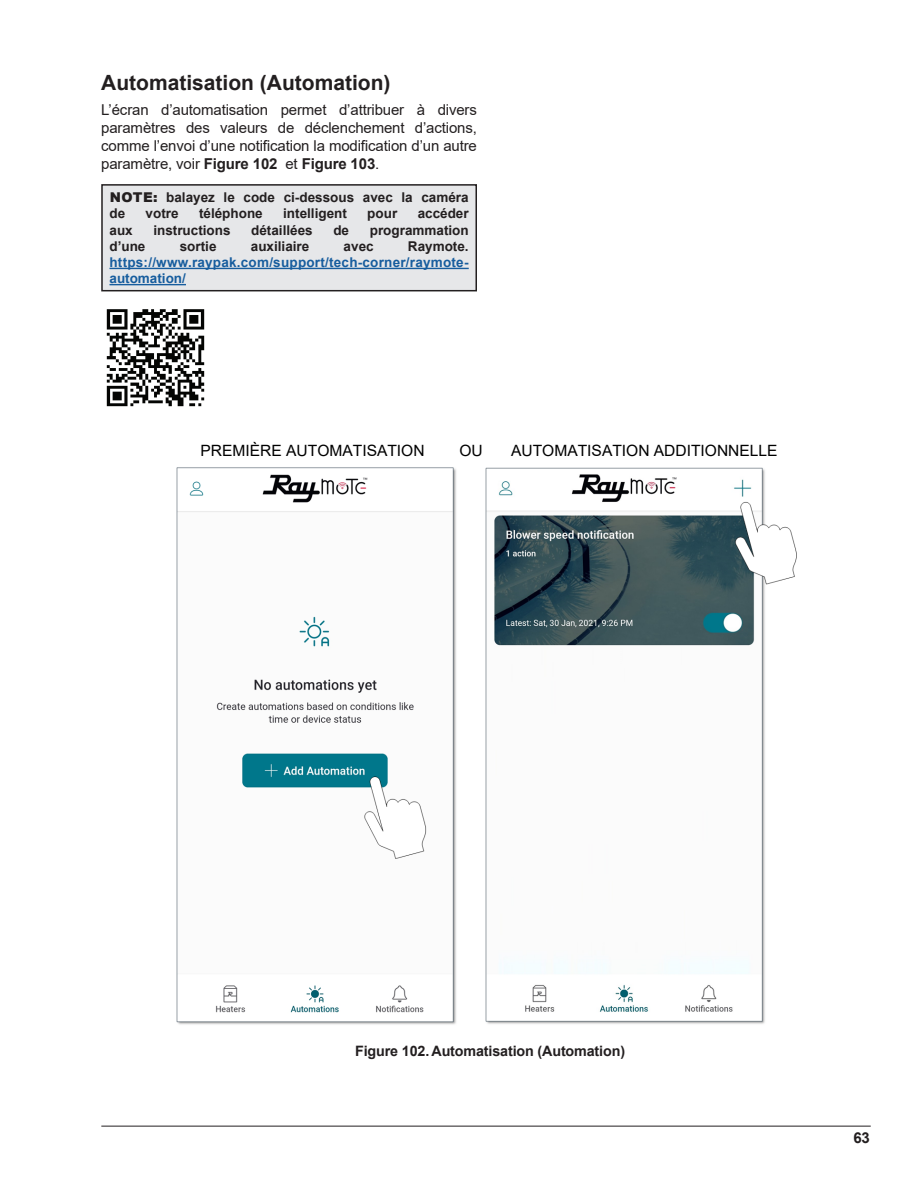
<style>
.page{position:relative;width:918px;height:1188px;background:#fff}
.page>*{position:absolute;margin:0;border:0;box-sizing:border-box;transform-origin:0 0}
.Heading_2{font:700 21px "Arial";color:#231f20}
.t1{font:15.6px "Arial";color:#000}
.Body{font:15px/18px "Arial";letter-spacing:-.01em;color:#231f20;text-align:justify}
.t2{font:700 15px "Arial";color:#231f20}
.t3{font:700 14.25px "Arial";letter-spacing:-.01em;color:#231f20}
.Notes{font:700 13.5px/16.2px "Arial";color:#231f20}
.Notes-2{font:700 13.5px/16.2px "Arial";letter-spacing:.015em;color:#175d9e;text-align:justify}
.s1{font-weight:700}
.s2{font-weight:900}
.s3{color:#231f20}
</style>
<div class="page">
<hr style="left:101px;top:1126px;width:770px;height:1px;background:#231f20">
<div style="left:102px;top:185px;width:374px;height:106px;background:#e6e7e9"></div>
<hr style="left:109px;top:268px;width:360px;height:1px;background:#175d9e">
<hr style="left:109px;top:284px;width:77px;height:1px;background:#175d9e">
<div style="left:101px;top:184px;width:376px;height:107px;border:2px solid #231f20"></div>
<img style="left:106px;top:309px;width:99px;height:98px">
<img style="left:176px;top:467px;width:620px;height:558px">
<p class="Heading_2" style="left:101px;top:68px;width:291px">Automatisation (Automation)</p>
<p class="Body" style="left:101px;top:100px;width:377px">L’écran d’automatisation permet d’attribuer à divers paramètres des valeurs de déclenchement d’actions, comme l’envoi d’une notification la modification d’un autre paramètre, voir <span class="s1">Figure 102</span> et <span class="s1">Figure 103</span>.</p>
<p class="Notes" style="left:109px;top:190px;width:361px"><span class="s2">NOTE:</span> balayez le code ci-dessous avec la caméra de</p>
<p class="Notes" style="left:146px;top:206px;width:35px">votre</p>
<p class="Notes" style="left:199px;top:206px;width:65px">téléphone</p>
<p class="Notes" style="left:283px;top:206px;width:65px">intelligent</p>
<p class="Notes" style="left:367px;top:206px;width:31px">pour</p>
<p class="Notes" style="left:418px;top:206px;width:53px">accéder</p>
<p class="Notes" style="left:109px;top:222px;width:25px">aux</p>
<p class="Notes" style="left:153px;top:222px;width:79px">instructions</p>
<p class="Notes" style="left:251px;top:222px;width:63px">détaillées</p>
<p class="Notes" style="left:333px;top:222px;width:17px">de</p>
<p class="Notes" style="left:370px;top:222px;width:101px">programmation</p>
<p class="Notes" style="left:109px;top:238px;width:38px">d’une</p>
<p class="Notes" style="left:180px;top:238px;width:38px">sortie</p>
<p class="Notes" style="left:251px;top:238px;width:60px">auxiliaire</p>
<p class="Notes" style="left:344px;top:238px;width:32px">avec</p>
<p class="Notes-2" style="left:109px;top:238px;width:361px;text-indent:298px"><span class="s3">Raymote. </span>https://www.raypak.com/support/tech-corner/raymote&shy;automation/</p>
<p class="t1" style="left:201px;top:440px;width:226px">PREMIÈRE AUTOMATISATION</p>
<p class="t1" style="left:459px;top:440px;width:25px">OU</p>
<p class="t1" style="left:511px;top:440px;width:268px">AUTOMATISATION ADDITIONNELLE</p>
<p class="t3" style="left:355px;top:1041px;width:271px">Figure 102. Automatisation (Automation)</p>
<p class="t2" style="left:853px;top:1127px;width:18px">63</p>
</div>
